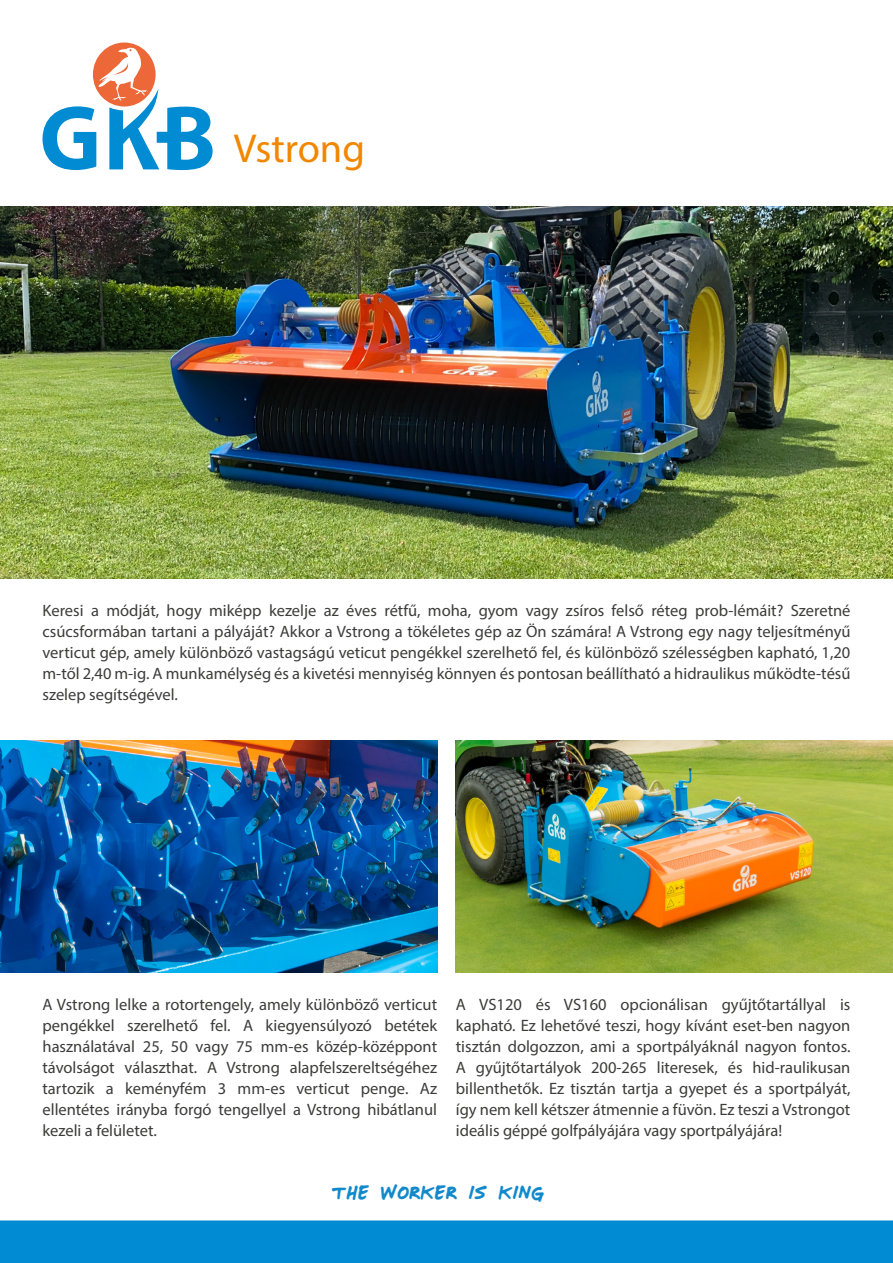
<style>
.page{position:relative;width:893px;height:1263px;background:#fff}
.page>*{position:absolute;margin:0;border:0;box-sizing:border-box;transform-origin:0 0}
.t1{font:40.5px "Myriad Pro";color:#f18700}
.t2{font:27px "Mr Marcoozie MEDIUM";color:#1289cb}
.t3{font:16.5px/21px "Myriad Pro";color:#3c3c3b;text-align:justify}
</style>
<div class="page">
<div style="left:0;top:1220px;width:893px;height:43px;background:#008bd2"></div>
<div style="left:93px;top:43px;width:63px;height:64px;background:#ec6839;border-radius:50%"></div>
<svg style="left:43px;top:47px;width:170px;height:123px"></svg>
<img style="left:0;top:741px;width:437px;height:232px">
<img style="left:456px;top:741px;width:437px;height:232px">
<img style="left:0;top:206px;width:893px;height:373px">
<h1 class="t1" style="left:234px;top:124px;width:133px">Vstrong</h1>
<p class="t3" style="left:43px;top:600px;width:809px">Keresi a módját, hogy miképp kezelje az éves rétfű, moha, gyom vagy zsíros felső réteg prob-lémáit? Szeretné csúcsformában tartani a pályáját? Akkor a Vstrong a tökéletes gép az Ön számára! A Vstrong egy nagy teljesítményű verticut gép, amely különböző vastagságú veticut pengékkel szerelhető fel, és különböző szélességben kapható, 1,20 m-től 2,40 m-ig. A munkamélység és a kivetési mennyiség könnyen és pontosan beállítható a hidraulikus működte-tésű szelep segítségével.</p>
<p class="t3" style="left:43px;top:994px;width:396px">A Vstrong lelke a rotortengely, amely különböző verticut pengékkel szerelhető fel. A kiegyensúlyozó betétek használatával 25, 50 vagy 75 mm-es közép-középpont távolságot választhat. A Vstrong alapfelszereltségéhez tartozik a keményfém 3 mm-es verticut penge. Az ellentétes irányba forgó tengellyel a Vstrong hibátlanul kezeli a felületet.</p>
<p class="t3" style="left:456px;top:994px;width:396px">A VS120 és VS160 opcionálisan gyűjtőtartállyal is kapható. Ez lehetővé teszi, hogy kívánt eset-ben nagyon tisztán dolgozzon, ami a sportpályáknál nagyon fontos.<br>A gyűjtőtartályok 200-265 literesek, és hid-raulikusan billenthetők. Ez tisztán tartja a gyepet és a sportpályát, így nem kell kétszer átmennie a füvön. Ez teszi a Vstrongot ideális géppé golfpályájára vagy sportpályájára!</p>
<h2 class="t2" style="left:332px;top:1178px;width:214px">the worker is king</h2>
</div>
